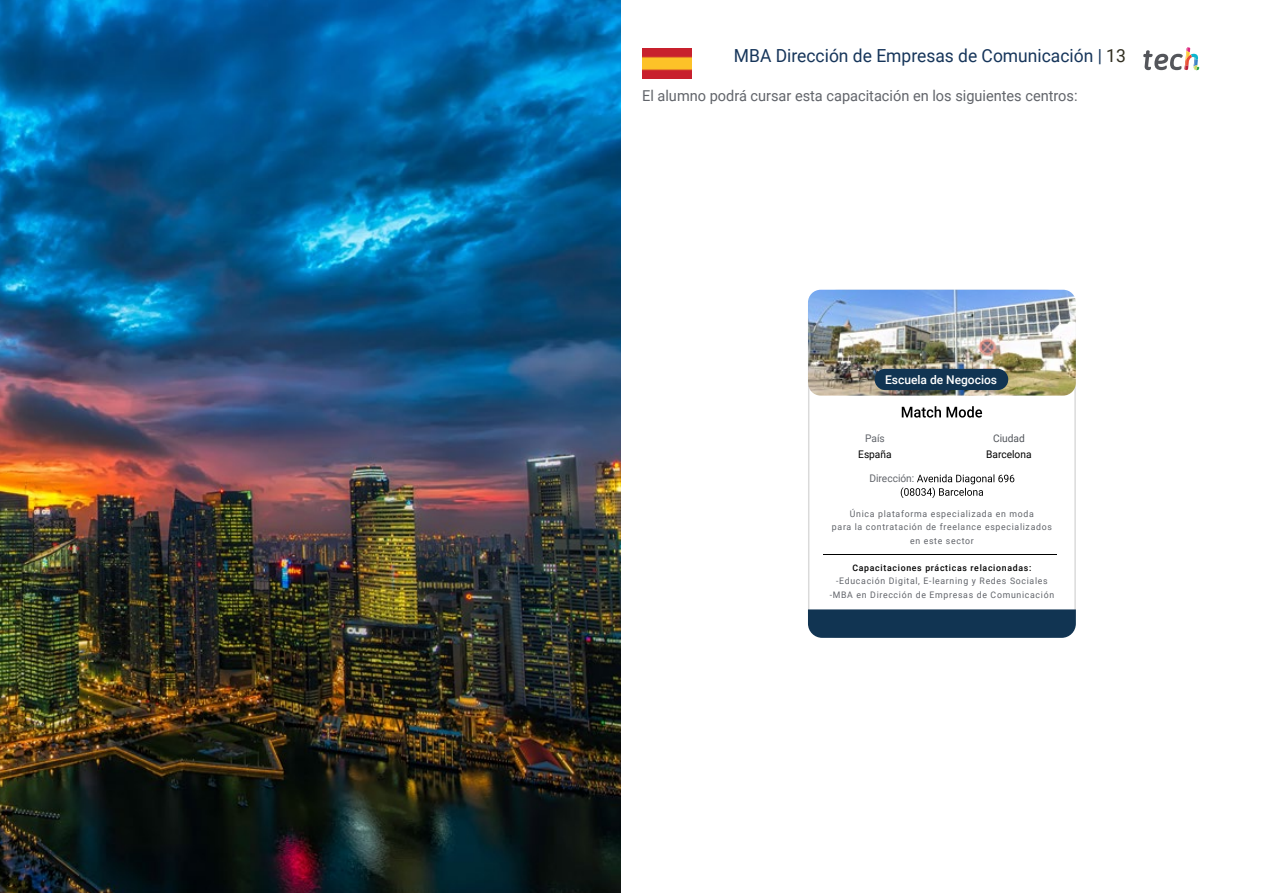
<style>
.page{position:relative;width:1263px;height:893px;background:#fff}
.page>*{position:absolute;margin:0;border:0;box-sizing:border-box;transform-origin:0 0}
.t1{font:18px "Roboto";color:#16355a}
.t2{font:15px "Roboto";color:#61646a}
.t3{font:500 12px "Roboto";color:#fff}
.t4{font:10.5px "Roboto";color:#000}
.t5{font:10.5px "Roboto";color:#61646a}
.t6{font:10.5px "Roboto";color:#52555b}
.t7{font:9px/13.5px "Roboto";letter-spacing:.08em;color:#61646a;text-align:center}
.t8{font:500 9px "Roboto";letter-spacing:.08em;color:#000}
.s1{color:#143459}
.s2{color:#312e20}
</style>
<div class="page">
<img style="left:0;top:0;width:621px;height:893px">
<svg style="left:1143px;top:47px;width:56px;height:24px"></svg>
<img style="left:642px;top:49px;width:49px;height:30px">
<svg style="left:808px;top:289px;width:268px;height:320px"></svg>
<img style="left:808px;top:290px;width:268px;height:106px">
<div style="left:875px;top:369px;width:133px;height:21px;background:#113452;border-radius:11px"></div>
<svg style="left:808px;top:609px;width:268px;height:29px;background:#183a57"></svg>
<hr style="left:823px;top:554px;width:234px;height:1px;background:#000">
<svg style="left:902px;top:406px;width:80px;height:12px"></svg>
<svg style="left:901px;top:474px;width:113px;height:24px"></svg>
<h1 class="t1" style="left:734px;top:43px;width:393px">MBA Dirección de Empresas de Comunicación <span class="s1">|</span> <span class="s2">13</span></h1>
<h2 class="t2" style="left:642px;top:86px;width:437px">El alumno podrá cursar esta capacitación en los siguientes centros:</h2>
<h3 class="t3" style="left:885px;top:371px;width:114px">Escuela de Negocios</h3>
<p class="t5" style="left:865px;top:431px;width:21px">País</p>
<p class="t4" style="left:858px;top:447px;width:35px">España</p>
<p class="t6" style="left:993px;top:431px;width:33px">Ciudad</p>
<p class="t4" style="left:986px;top:447px;width:47px">Barcelona</p>
<p class="t5" style="left:869px;top:471px;width:46px">Dirección:</p>
<p class="t7" style="left:832px;top:506px;width:221px">Única plataforma especializada en moda<br>para la contratación de freelance especializados en este sector</p>
<p class="t8" style="left:852px;top:561px;width:180px">Capacitaciones prácticas relacionadas:</p>
<p class="t7" style="left:830px;top:574px;width:226px">-Educación Digital, E-learning y Redes Sociales -MBA en Dirección de Empresas de Comunicación</p>
</div>
